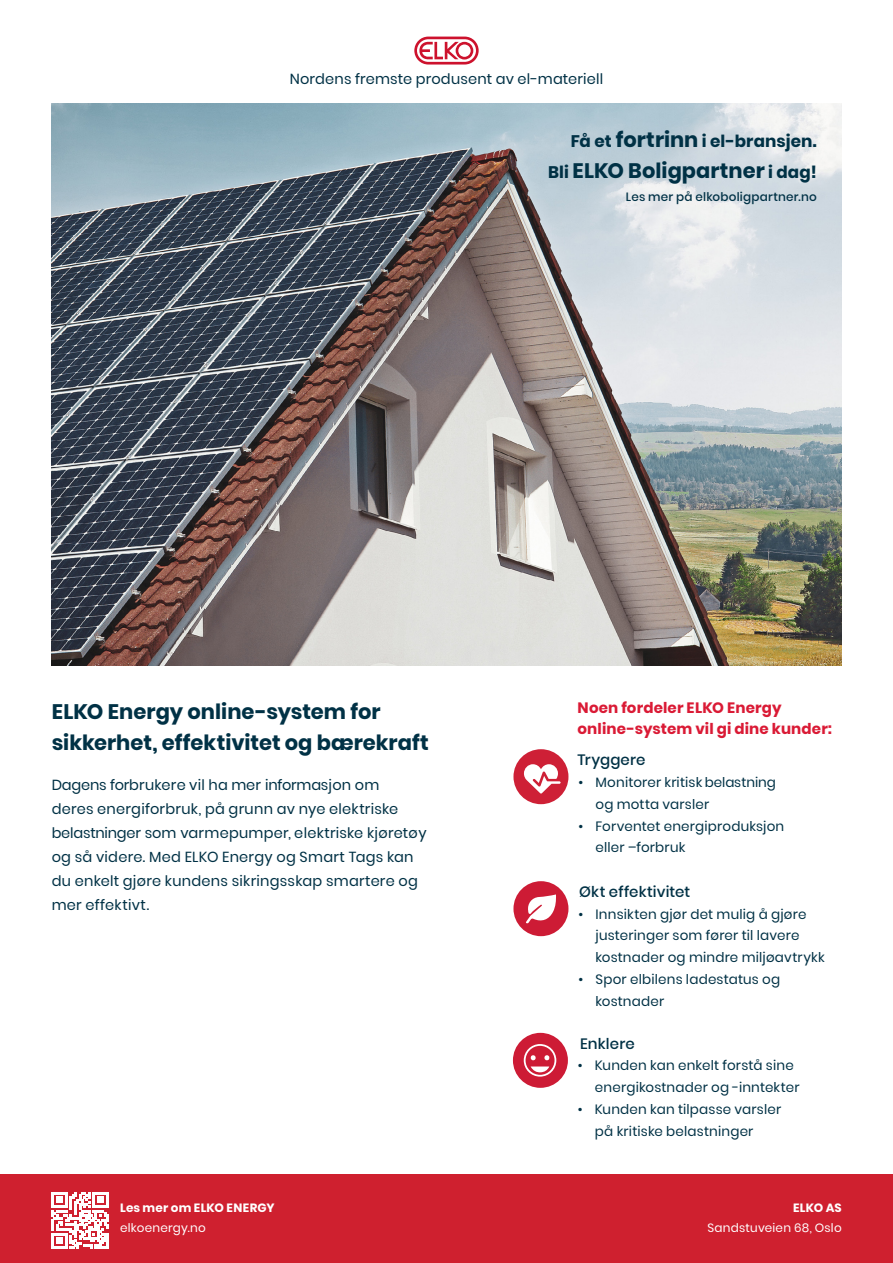
<style>
.page{position:relative;width:893px;height:1263px;background:#fff}
.page>*{position:absolute;margin:0;border:0;box-sizing:border-box;transform-origin:0 0}
.t1{font:700 21px/31.5px "Poppins";color:#003145}
.t2{font:700 16.8px "Poppins";letter-spacing:.005em;color:#003145}
.t3{font:700 15px/21px "Poppins";letter-spacing:.01em;color:#da1a35}
.t4{font:500 15px "Poppins";letter-spacing:.01em;color:#003145}
.t5{font:14.55px/24px "Poppins";letter-spacing:.015em;color:#003145}
.t6{font:13.5px/21.8px "Poppins";letter-spacing:.015em;color:#003145}
.t7{font:12px "Poppins";letter-spacing:.02em;color:#fff}
.t8{font:500 12px "Poppins";letter-spacing:.02em;color:#003145}
.t9{font:700 12px "Poppins";letter-spacing:.015em;color:#fff}
.s1{font-size:21px}
.s2{font-size:16.8px}
</style>
<div class="page">
<div style="left:0;top:1174px;width:893px;height:89px;background:#cf202f"></div>
<div style="left:513px;top:881px;width:55px;height:55px;background:#cd1b35;border-radius:50%"></div>
<svg style="left:526px;top:894px;width:30px;height:29px"></svg>
<svg style="left:414px;top:37px;width:65px;height:28px"></svg>
<img style="left:51px;top:104px;width:791px;height:561px">
<div style="left:513px;top:1033px;width:55px;height:55px;background:#cd1b35;border-radius:50%"></div>
<svg style="left:524px;top:1044px;width:32px;height:33px"></svg>
<div style="left:513px;top:749px;width:55px;height:55px;background:#ce2036;border-radius:50%"></div>
<svg style="left:524px;top:764px;width:37px;height:30px"></svg>
<svg style="left:52px;top:1192px;width:56px;height:57px"></svg>
<p class="t5" style="left:290px;top:67px;width:315px">Nordens fremste produsent av el-materiell</p>
<p class="t2" style="left:571px;top:132px;width:248px">Få et <span class="s1">fortrinn</span> i el-bransjen.</p>
<h1 class="t1" style="left:548px;top:155px;width:270px"><span class="s2">Bli</span> ELKO Boligpartner <span class="s2">i dag!</span></h1>
<p class="t8" style="left:626px;top:190px;width:192px">Les mer på elkoboligpartner.no</p>
<h1 class="t1" style="left:52px;top:695px;width:379px">ELKO Energy online-system for sikkerhet, effektivitet og bærekraft</h1>
<p class="t5" style="left:52px;top:773px;width:376px">Dagens forbrukere vil ha mer informasjon om<br>deres energiforbruk, på grunn av nye elektriske belastninger som varmepumper, elektriske kjøretøy og så videre. Med ELKO Energy og Smart Tags kan du enkelt gjøre kundens sikringsskap smartere og mer effektivt.</p>
<p class="t9" style="left:120px;top:1201px;width:156px">Les mer om ELKO ENERGY</p>
<p class="t7" style="left:120px;top:1220px;width:87px">elkoenergy.no</p>
<p class="t3" style="left:578px;top:697px;width:256px">Noen fordeler ELKO Energy online-system vil gi dine kunder:</p>
<p class="t4" style="left:578px;top:751px;width:69px">Tryggere</p>
<p class="t6" style="left:595px;top:772px;width:182px;text-indent:-17px">• Monitorer kritisk belastning og motta varsler</p>
<p class="t6" style="left:595px;top:815px;width:190px;text-indent:-17px">• Forventet energiproduksjon eller –forbruk</p>
<p class="t4" style="left:579px;top:883px;width:113px">Økt effektivitet</p>
<p class="t6" style="left:595px;top:903px;width:231px;text-indent:-17px">• Innsikten gjør det mulig å gjøre justeringer som fører til lavere kostnader og mindre miljøavtrykk</p>
<p class="t6" style="left:595px;top:968px;width:186px;text-indent:-17px">• Spor elbilens ladestatus og kostnader</p>
<p class="t4" style="left:580px;top:1035px;width:56px">Enklere</p>
<p class="t6" style="left:595px;top:1055px;width:206px;text-indent:-17px">• Kunden kan enkelt forstå sine energikostnader og -inntekter</p>
<p class="t6" style="left:595px;top:1098px;width:188px;text-indent:-17px">• Kunden kan tilpasse varsler på kritiske belastninger</p>
<p class="t9" style="left:793px;top:1201px;width:50px">ELKO AS</p>
<p class="t7" style="left:707px;top:1221px;width:136px">Sandstuveien 68, Oslo</p>
</div>
